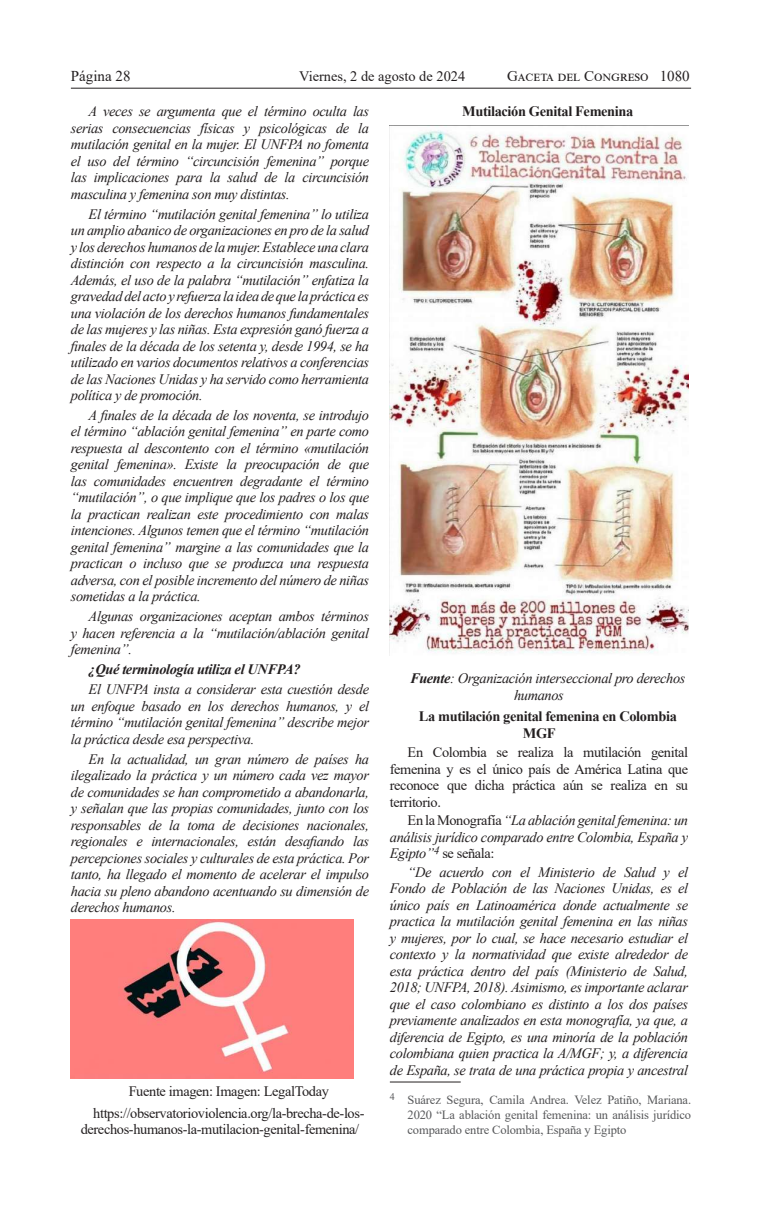
<style>
.page{position:relative;width:762px;height:1205px;background:#fff}
.page>*{position:absolute;margin:0;border:0;box-sizing:border-box;transform-origin:0 0}
.t1{font:15px "Times New Roman";color:#231f20}
.t2{font:italic 14.38px/16.5px "Times New Roman";letter-spacing:-.025em;color:#231f20;text-align:justify}
.t3{font:14.38px/16.5px "Times New Roman";letter-spacing:-.025em;color:#231f20;text-align:center}
.t4{font:700 14.38px/16.5px "Times New Roman";letter-spacing:-.025em;color:#231f20}
.t5{font:italic 700 14.38px "Times New Roman";letter-spacing:-.025em;color:#231f20}
.t6{font:14.38px "Times New Roman";color:#231f20}
.t7{font:12.5px/15px "Times New Roman";letter-spacing:-.01em;color:#57585a;text-align:justify}
.s1{font-weight:700}
.s2{font-style:normal}
</style>
<div class="page">
<hr style="left:71px;top:88px;width:620px;height:1px;background:#231f20">
<img style="left:71px;top:919px;width:282px;height:159px">
<img style="left:389px;top:125px;width:299px;height:531px">
<hr style="left:390px;top:1081px;width:71px;height:1px;background:#231f20">
<p class="t1" style="left:71px;top:65px;width:61px">Página 28</p>
<p class="t6" style="left:299px;top:66px;width:168px">Viernes, 2 de agosto de 2024</p>
<p class="t1" style="left:507px;top:65px;width:184px">Gaceta del Congreso 1080</p>
<p class="t2" style="left:71px;top:103px;width:300px;text-indent:18px">A veces se argumenta que el término oculta las serias consecuencias físicas y psicológicas de la mutilación genital en la mujer. El UNFPA no fomenta el uso del término “circuncisión femenina” porque las implicaciones para la salud de la circuncisión masculina y femenina son muy distintas.</p>
<p class="t2" style="left:71px;top:205px;width:300px;text-indent:18px">El término “mutilación genital femenina” lo utiliza un amplio abanico de organizaciones en pro de la salud y los derechos humanos de la mujer. Establece una clara distinción con respecto a la circuncisión masculina.<br>Además, el uso de la palabra “mutilación” enfatiza la gravedad del acto y refuerza la idea de que la práctica es una violación de los derechos humanos fundamentales de las mujeres y las niñas. Esta expresión ganó fuerza a finales de la década de los setenta y, desde 1994, se ha utilizado en varios documentos relativos a conferencias de las Naciones Unidas y ha servido como herramienta política y de promoción.</p>
<p class="t2" style="left:71px;top:407px;width:300px;text-indent:18px">A finales de la década de los noventa, se introdujo el término “ablación genital femenina” en parte como respuesta al descontento con el término «mutilación genital femenina». Existe la preocupación de que las comunidades encuentren degradante el término “mutilación”, o que implique que los padres o los que la practican realizan este procedimiento con malas intenciones. Algunos temen que el término “mutilación genital femenina” margine a las comunidades que la practican o incluso que se produzca una respuesta adversa, con el posible incremento del número de niñas sometidas a la práctica.</p>
<p class="t2" style="left:71px;top:608px;width:300px;text-indent:18px">Algunas organizaciones aceptan ambos términos y hacen referencia a la “mutilación/ablación genital femenina”.</p>
<p class="t5" style="left:89px;top:659px;width:213px">¿Qué terminología utiliza el UNFPA?</p>
<p class="t2" style="left:71px;top:681px;width:300px;text-indent:18px">El UNFPA insta a considerar esta cuestión desde un enfoque basado en los derechos humanos, y el término “mutilación genital femenina” describe mejor la práctica desde esa perspectiva.</p>
<p class="t2" style="left:71px;top:750px;width:300px;text-indent:18px">En la actualidad, un gran número de países ha ilegalizado la práctica y un número cada vez mayor de comunidades se han comprometido a abandonarla, y señalan que las propias comunidades, junto con los responsables de la toma de decisiones nacionales, regionales e internacionales, están desafiando las percepciones sociales y culturales de esta práctica. Por tanto, ha llegado el momento de acelerar el impulso hacia su pleno abandono acentuando su dimensión de derechos humanos.</p>
<p class="t4" style="left:462px;top:103px;width:173px">Mutilación Genital Femenina</p>
<p class="t2" style="left:514px;top:670px;width:173px;text-indent:-104px"><span class="s1">Fuente</span>: Organización interseccional pro derechos humanos</p>
<p class="t4" style="left:523px;top:708px;width:156px;text-indent:-104px">La mutilación genital femenina en Colombia<br>MGF</p>
<p class="t3" style="left:390px;top:744px;width:300px;text-align:justify;text-indent:18px">En Colombia se realiza la mutilación genital femenina y es el único país de América Latina que reconoce que dicha práctica aún se realiza en su territorio.</p>
<p class="t2" style="left:390px;top:812px;width:300px;text-indent:18px"><span class="s2">En la Monografía</span> “La ablación genital femenina: un análisis jurídico comparado entre Colombia, España y Egipto”<sup>4</sup> <span class="s2">se señala:</span></p>
<p class="t2" style="left:390px;top:863px;width:300px;text-indent:18px">“De acuerdo con el Ministerio de Salud y el Fondo de Población de las Naciones Unidas, es el único país en Latinoamérica donde actualmente se practica la mutilación genital femenina en las niñas y mujeres, por lo cual, se hace necesario estudiar el contexto y la normatividad que existe alrededor de esta práctica dentro del país (Ministerio de Salud, 2018; UNFPA, 2018). Asimismo, es importante aclarar que el caso colombiano es distinto a los dos países previamente analizados en esta monografía, ya que, a diferencia de Egipto, es una minoría de la población colombiana quien practica la A/MGF; y, a diferencia de España, se trata de una práctica propia y ancestral</p>
<p class="t7" style="left:407px;top:1092px;width:285px;text-indent:-18px"><sup>4</sup> Suárez Segura, Camila Andrea. Velez Patiño, Mariana.<br>2020 “La ablación genital femenina: un análisis jurídico comparado entre Colombia, España y Egipto</p>
<p class="t3" style="left:93px;top:1079px;width:273px;line-height:21.8px">Fuente imagen: Imagen: LegalToday https://observatorioviolencia.org/la-brecha-de-los-</p>
<p class="t3" style="left:81px;top:1120px;width:280px">derechos-humanos-la-mutilacion-genital-femenina/</p>
</div>
